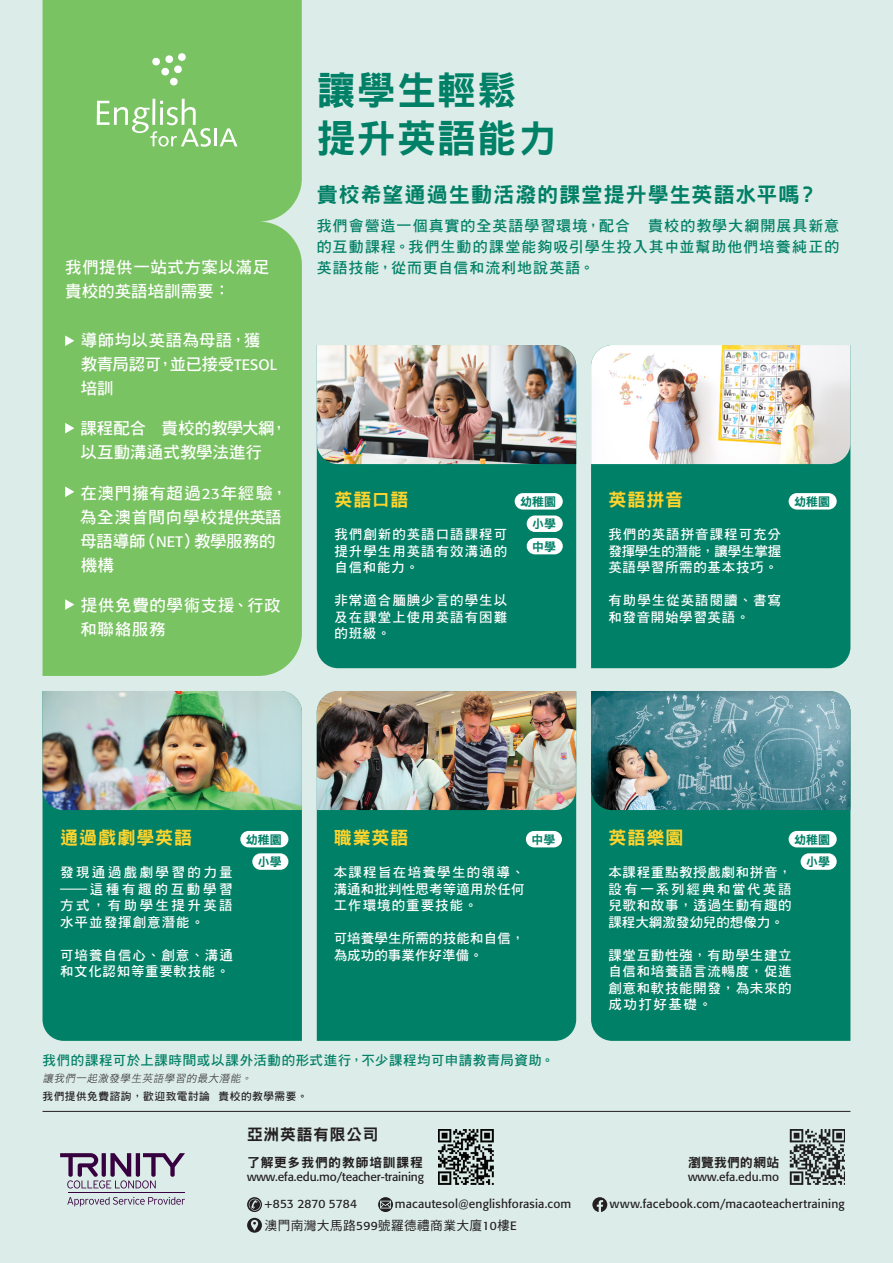
<style>
.page{position:relative;width:893px;height:1263px;background:#dcece8}
.page>*{position:absolute;margin:0;border:0;box-sizing:border-box;transform-origin:0 0}
.t1{font:39px/48px "DF Hei HK W9";letter-spacing:.03em;color:#008066}
.t2{font:21px "DF Hei HK W9";letter-spacing:.05em;color:#008066}
.t3{font:18px "DF Hei HK W9";letter-spacing:.05em;color:#ffd42c}
.t4{font:16.5px/24px "DF Hei HK W7";letter-spacing:.035em;color:#fff}
.t5{font:16.5px/24px "DF Hei HK W7";letter-spacing:.015em;color:#fff}
.t6{font:15.75px "DF Hei HK W9";letter-spacing:.05em;color:#231f20}
.t7{font:15px/21px "DF Hei HK W7";letter-spacing:.065em;color:#008066;text-align:justify}
.t8{font:13.5px/16.5px "DF Hei HK W7";letter-spacing:.07em;color:#fff;text-align:justify}
.t9{font:13.5px "DF Hei HK W7";letter-spacing:.04em;color:#008066}
.t10{font:13.5px/16.5px "DF Hei HK W7";letter-spacing:.01em;color:#fff}
.t11{font:13.5px/16.5px "DF Hei HK W7";letter-spacing:.05em;color:#fff}
.t12{font:12.75px "DF Hei HK W5";letter-spacing:.025em;color:#231f20}
.t13{font:12.75px "DF Hei HK W9";letter-spacing:.065em;color:#231f20}
.t14{font:12.75px "DF Hei HK W9";letter-spacing:.025em;color:#231f20}
.t15{font:12px "Formata";letter-spacing:.01em;color:#231f20}
.t16{font:12px "Formata";letter-spacing:-.01em;color:#231f20}
.t17{font:12px/22.4px "DF Hei HK W9";color:#008066;text-align:right}
.t18{font:10.65px "DF Hei HK W7";letter-spacing:.05em;color:#231f20}
.t19{font:italic 10.5px "DF Hei HK W3";color:#231f20}
.s1{font-family:"Formata";font-size:15px}
.s2{font-family:"Formata";font-size:12px}
</style>
<div class="page">
<div style="left:43px;top:0;width:259px;height:676px;background:#7ac363"></div>
<hr style="left:214px;top:128px;width:3px;height:18px;background:#fff">
<svg style="left:220px;top:128px;width:18px;height:18px"></svg>
<svg style="left:97px;top:99px;width:114px;height:48px"></svg>
<svg style="left:152px;top:53px;width:34px;height:33px"></svg>
<svg style="left:60px;top:1153px;width:125px;height:35px"></svg>
<hr style="left:68px;top:1192px;width:117px;height:1px;background:#37003f">
<svg style="left:67px;top:1197px;width:118px;height:9px"></svg>
<hr style="left:43px;top:1111px;width:807px;height:1px;background:#231f20">
<div style="left:43px;top:810px;width:259px;height:231px;background:#008066"></div>
<img style="left:43px;top:691px;width:259px;height:119px">
<div style="left:591px;top:810px;width:259px;height:231px;background:#008066"></div>
<img style="left:591px;top:691px;width:259px;height:119px">
<svg style="left:65px;top:335px;width:9px;height:11px"></svg>
<svg style="left:65px;top:423px;width:9px;height:10px"></svg>
<svg style="left:65px;top:486px;width:9px;height:11px"></svg>
<svg style="left:65px;top:599px;width:9px;height:11px"></svg>
<div style="left:591px;top:464px;width:259px;height:204px;background:#008066"></div>
<img style="left:591px;top:345px;width:259px;height:119px">
<div style="left:789px;top:493px;width:48px;height:16px;background:#fff;border-radius:8px"></div>
<div style="left:317px;top:464px;width:259px;height:204px;background:#008066"></div>
<img style="left:317px;top:345px;width:259px;height:119px">
<div style="left:515px;top:493px;width:48px;height:16px;background:#fff;border-radius:8px"></div>
<div style="left:527px;top:515px;width:36px;height:17px;background:#fff;border-radius:8px"></div>
<div style="left:527px;top:538px;width:36px;height:16px;background:#fff;border-radius:8px"></div>
<div style="left:317px;top:810px;width:259px;height:231px;background:#008066"></div>
<img style="left:317px;top:691px;width:259px;height:119px">
<div style="left:240px;top:831px;width:48px;height:16px;background:#fff;border-radius:8px"></div>
<div style="left:252px;top:853px;width:36px;height:17px;background:#fff;border-radius:8px"></div>
<div style="left:789px;top:831px;width:48px;height:16px;background:#fff;border-radius:8px"></div>
<div style="left:801px;top:853px;width:36px;height:17px;background:#fff;border-radius:8px"></div>
<div style="left:526px;top:831px;width:36px;height:16px;background:#fff;border-radius:8px"></div>
<svg style="left:592px;top:1197px;width:15px;height:15px"></svg>
<svg style="left:247px;top:1218px;width:15px;height:15px"></svg>
<svg style="left:247px;top:1197px;width:15px;height:15px"></svg>
<svg style="left:378px;top:1197px;width:15px;height:15px"></svg>
<img style="left:789px;top:1129px;width:56px;height:55px">
<img style="left:438px;top:1129px;width:55px;height:55px">
<p class="t4" style="left:65px;top:255px;width:205px">我們提供一站式方案以滿足貴校的英語培訓需要：</p>
<p class="t5" style="left:81px;top:327px;width:198px">導師均以英語為母語，獲教青局認可，並已接受<span class="s1">TESOL</span>培訓</p>
<p class="t5" style="left:80px;top:416px;width:208px">課程配合 貴校的教學大綱，以互動溝通式教學法進行</p>
<p class="t4" style="left:80px;top:480px;width:209px">在澳門擁有超過<span class="s1">23</span>年經驗，為全澳首間向學校提供英語母語導師（<span class="s1">NET</span>）教學服務的機構</p>
<p class="t4" style="left:81px;top:593px;width:201px">提供免費的學術支援、行政和聯絡服務</p>
<h1 class="t1" style="left:317px;top:65px;width:241px">讓學生輕鬆提升英語能力</h1>
<h2 class="t2" style="left:317px;top:183px;width:503px">貴校希望通過生動活潑的課堂提升學生英語水平嗎？</h2>
<p class="t7" style="left:317px;top:215px;width:524px">我們會營造一個真實的全英語學習環境，配合 貴校的教學大綱開展具新意的互動課程。我們生動的課堂能夠吸引學生投入其中並幫助他們培養純正的英語技能，從而更自信和流利地說英語。</p>
<h3 class="t3" style="left:608px;top:490px;width:76px">英語拼音</h3>
<p class="t8" style="left:608px;top:526px;width:174px">我們的英語拼音課程可充分發揮學生的潛能，讓學生掌握英語學習所需的基本技巧。</p>
<p class="t8" style="left:608px;top:592px;width:174px">有助學生從英語閱讀、書寫和發音開始學習英語。</p>
<h3 class="t3" style="left:334px;top:490px;width:75px">英語口語</h3>
<p class="t17" style="left:794px;top:490px;width:37px">幼稚園</p>
<p class="t8" style="left:334px;top:526px;width:174px">我們創新的英語口語課程可提升學生用英語有效溝通的自信和能力。</p>
<p class="t8" style="left:334px;top:592px;width:174px">非常適合腼腆少言的學生以及在課堂上使用英語有困難的班級。</p>
<p class="t17" style="left:532px;top:490px;width:25px;text-align:justify;text-indent:-12px">幼稚園小學中學</p>
<h3 class="t3" style="left:60px;top:828px;width:134px">通過戲劇學英語</h3>
<p class="t8" style="left:60px;top:864px;width:174px">發現通過戲劇學習的力量—這種有趣的互動學習方式，有助學生提升英語水平並發揮創意潛能。</p>
<p class="t11" style="left:60px;top:946px;width:174px">可培養自信心、創意、溝通和文化認知等重要軟技能。</p>
<p class="t17" style="left:246px;top:828px;width:37px">幼稚園小學</p>
<h3 class="t3" style="left:608px;top:828px;width:76px">英語樂園</h3>
<p class="t8" style="left:608px;top:864px;width:185px">本課程重點教授戲劇和拼音，設有一系列經典和當代英語兒歌和故事，透過生動有趣的課程大綱激發幼兒的想像力。</p>
<p class="t8" style="left:608px;top:946px;width:185px">課堂互動性強，有助學生建立自信和培養語言流暢度，促進創意和軟技能開發，為未來的成功打好基礎。</p>
<h3 class="t3" style="left:334px;top:828px;width:76px">職業英語</h3>
<p class="t8" style="left:334px;top:864px;width:193px">本課程旨在培養學生的領導、溝通和批判性思考等適用於任何工作環境的重要技能。</p>
<p class="t10" style="left:334px;top:930px;width:192px">可培養學生所需的技能和自信，為成功的事業作好準備。</p>
<p class="t17" style="left:531px;top:828px;width:25px">中學</p>
<p class="t17" style="left:794px;top:828px;width:37px">幼稚園小學</p>
<p class="t9" style="left:43px;top:1052px;width:513px">我們的課程可於上課時間或以課外活動的形式進行，不少課程均可申請教青局資助。</p>
<p class="t19" style="left:43px;top:1072px;width:212px">讓我們一起激發學生英語學習的最大潛能。</p>
<p class="t18" style="left:43px;top:1090px;width:267px">我們提供免費諮詢，歡迎致電討論 貴校的教學需要。</p>
<p class="t6" style="left:247px;top:1126px;width:133px">亞洲英語有限公司</p>
<p class="t13" style="left:247px;top:1155px;width:177px">了解更多我們的教師培訓課程</p>
<p class="t16" style="left:247px;top:1170px;width:178px">www.efa.edu.mo/teacher-training</p>
<p class="t15" style="left:265px;top:1196px;width:94px">+853 2870 5784</p>
<p class="t15" style="left:395px;top:1196px;width:178px">macautesol@englishforasia.com</p>
<p class="t12" style="left:265px;top:1219px;width:254px">澳門南灣大馬路<span class="s2">599</span>號羅德禮商業大廈<span class="s2">10</span>樓<span class="s2">E</span></p>
<p class="t14" style="left:688px;top:1155px;width:93px">瀏覽我們的網站</p>
<p class="t15" style="left:688px;top:1170px;width:93px">www.efa.edu.mo</p>
<p class="t15" style="left:610px;top:1196px;width:236px">www.facebook.com/macaoteachertraining</p>
</div>
